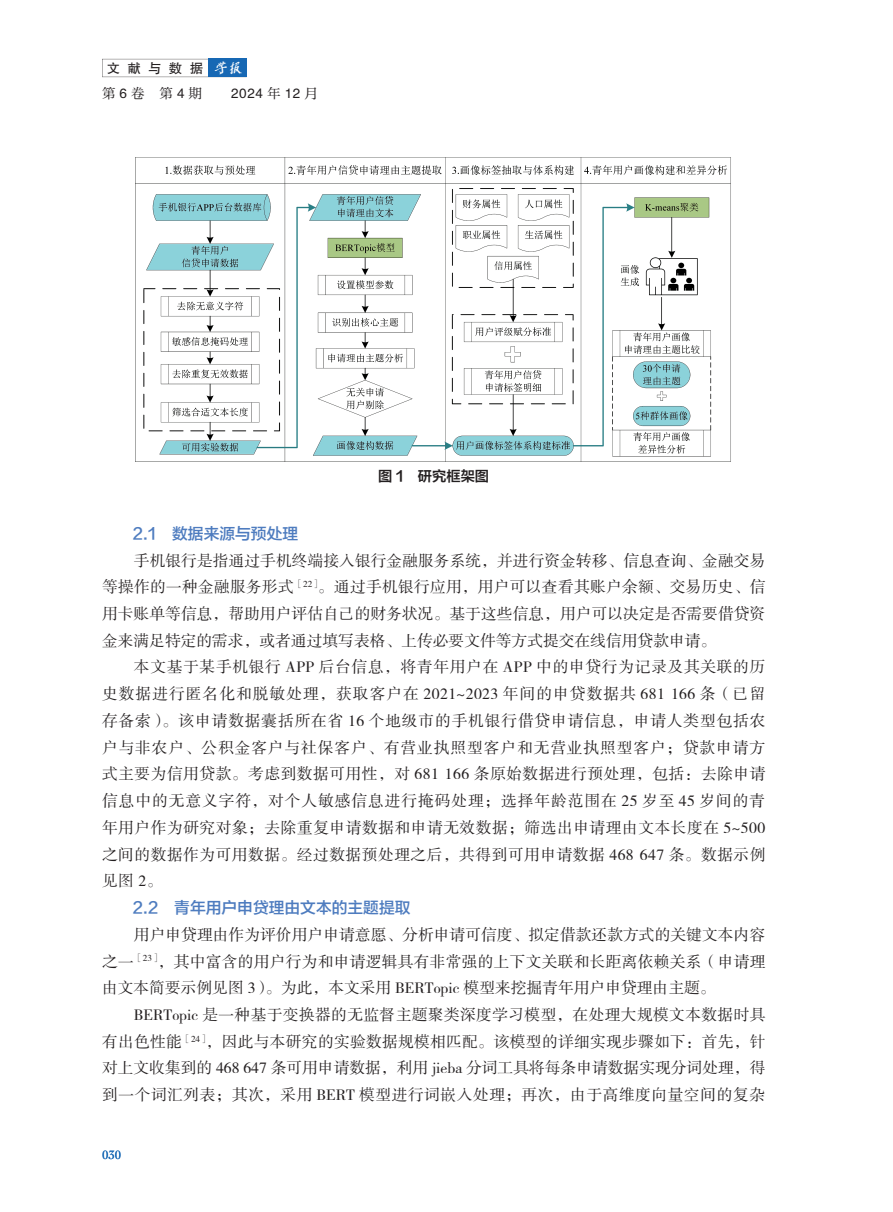
<style>
.page{position:relative;width:893px;height:1212px;background:#fff}
.page>*{position:absolute;margin:0;border:0;box-sizing:border-box;transform-origin:0 0}
.t1{font:15.75px/26.7px "FZSSK GBK1 0";letter-spacing:.005em;color:#231f20;text-align:justify}
.t2{font:15.75px "FZLTZHK GBK1 0";color:#4e7cbf}
.t3{font:14.25px "FZLTZCHK GBK1 0";color:#231f20}
.t4{font:13.5px "FZHTK GBK1 0";letter-spacing:.295em;color:#231f20}
.t5{font:13.5px "FZXIYSK GBK1 0";color:#231f20}
.t6{font:12.75px "Cochin";color:#1768b4}
.s1{font-family:"Cai Yun Han Mao Bi Xing jian";color:#fff}
.s2{font-family:"FZHTK GBK1 0"}
.s3{font-family:"FZXIYSK GBK1 0"}
</style>
<div class="page">
<svg style="left:102px;top:59px;width:106px;height:18px"></svg>
<div style="left:208px;top:59px;width:39px;height:18px;background:#1768b4"></div>
<img style="left:135px;top:157px;width:596px;height:304px">
<p class="t4" style="left:107px;top:61px;width:137px">文献与数据 <span class="s1">学报</span></p>
<p class="t5" style="left:102px;top:85px;width:102px">第<span class="s2">6</span>卷 第<span class="s2">4</span>期</p>
<p class="t4" style="left:231px;top:86px;width:88px">2024 <span class="s3">年</span> 12 <span class="s3">月</span></p>
<p class="t3" style="left:378px;top:468px;width:112px">图 1 研究框架图</p>
<p class="t2" style="left:133px;top:525px;width:167px">2.1 数据来源与预处理</p>
<p class="t1" style="left:102px;top:548px;width:665px;text-indent:32px">手机银行是指通过手机终端接入银行金融服务系统，并进行资金转移、信息查询、金融交易等操作的一种金融服务形式<sup>［22］</sup>。通过手机银行应用，用户可以查看其账户余额、交易历史、信用卡账单等信息，帮助用户评估自己的财务状况。基于这些信息，用户可以决定是否需要借贷资金来满足特定的需求，或者通过填写表格、上传必要文件等方式提交在线信用贷款申请。</p>
<p class="t1" style="left:102px;top:654px;width:665px;text-indent:32px">本文基于某手机银行 APP 后台信息，将青年用户在 APP 中的申贷行为记录及其关联的历史数据进行匿名化和脱敏处理，获取客户在 2021~2023 年间的申贷数据共 681 166 条（已留存备索）。该申请数据囊括所在省 16 个地级市的手机银行借贷申请信息，申请人类型包括农户与非农户、公积金客户与社保客户、有营业执照型客户和无营业执照型客户；贷款申请方式主要为信用贷款。考虑到数据可用性，对 681 166 条原始数据进行预处理，包括：去除申请信息中的无意义字符，对个人敏感信息进行掩码处理；选择年龄范围在 25 岁至 45 岁间的青年用户作为研究对象；去除重复申请数据和申请无效数据；筛选出申请理由文本长度在 5~500之间的数据作为可用数据。经过数据预处理之后，共得到可用申请数据 468 647 条。数据示例见图 2。</p>
<p class="t2" style="left:133px;top:899px;width:279px">2.2 青年用户申贷理由文本的主题提取</p>
<p class="t1" style="left:102px;top:922px;width:665px;text-indent:32px">用户申贷理由作为评价用户申请意愿、分析申请可信度、拟定借款还款方式的关键文本内容之一<sup>［23］</sup>，其中富含的用户行为和申请逻辑具有非常强的上下文关联和长距离依赖关系（申请理由文本简要示例见图 3）。为此，本文采用 BERTopic 模型来挖掘青年用户申贷理由主题。</p>
<p class="t1" style="left:102px;top:1002px;width:665px;text-indent:32px">BERTopic 是一种基于变换器的无监督主题聚类深度学习模型，在处理大规模文本数据时具有出色性能<sup>［24］</sup>，因此与本研究的实验数据规模相匹配。该模型的详细实现步骤如下：首先，针对上文收集到的 468 647 条可用申请数据，利用 jieba 分词工具将每条申请数据实现分词处理，得到一个词汇列表；其次，采用 BERT 模型进行词嵌入处理；再次，由于高维度向量空间的复杂</p>
<p class="t6" style="left:102px;top:1146px;width:21px">030</p>
</div>
